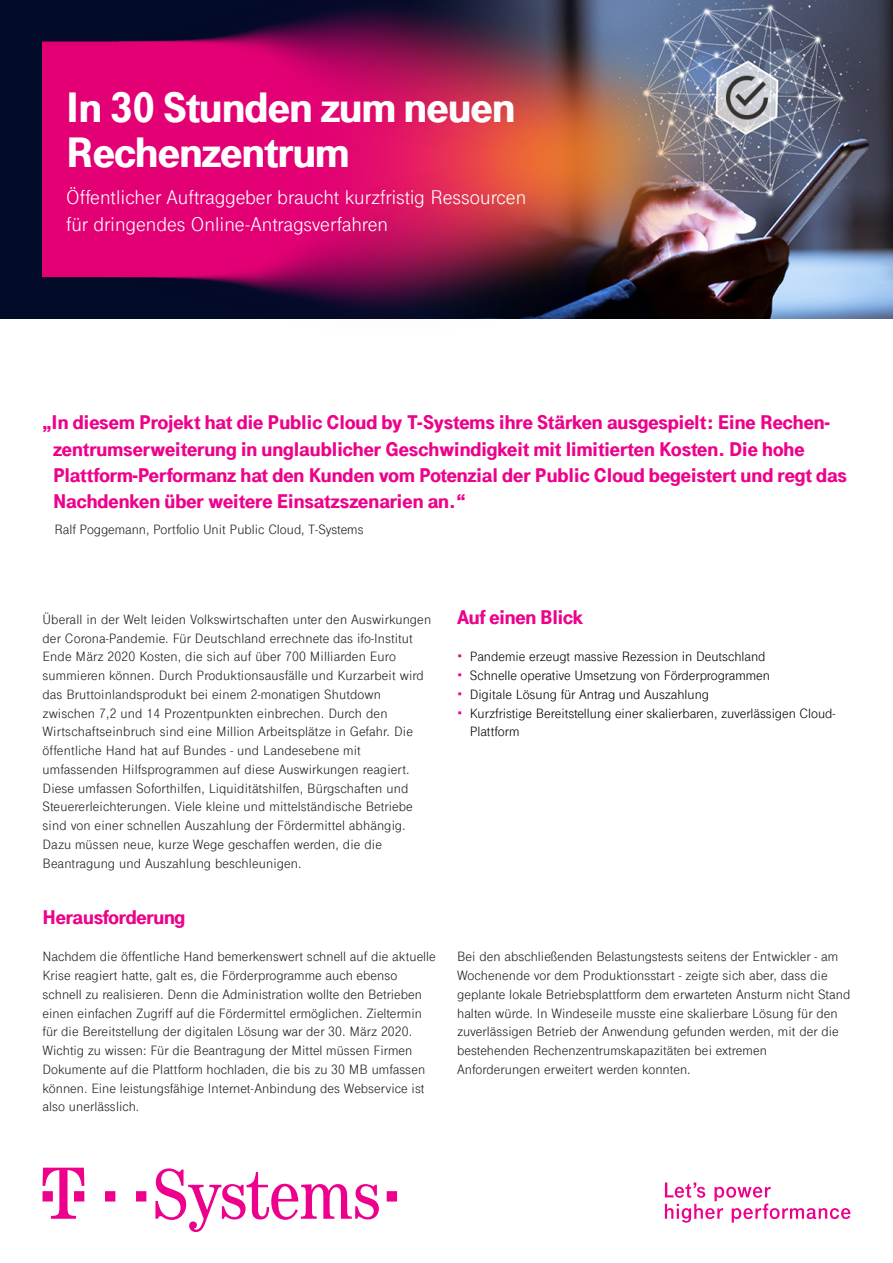
<style>
.page{position:relative;width:893px;height:1263px;background:#fff}
.page>*{position:absolute;margin:0;border:0;box-sizing:border-box;transform-origin:0 0}
.Subheadline_30_Nor_W{font:900 45px "Tele Grotesk Next";letter-spacing:-.01em;color:#fff}
.Text_schwarz{font:900 21px/26.2px "Tele Grotesk Next";color:#ed028c}
.Text_14_Nor_Weiss{font:21px/26.2px "Tele Grotesk Next";color:#fff}
.Text_10_Nor_Schwarz{font:900 21px "Tele Grotesk Next";letter-spacing:-.01em;color:#ed028c}
.Text_schwarz-2{font:14.25px/18.8px "Tele Grotesk Next";letter-spacing:.005em;color:#231f20}
.Text_10_Nor_Schwarz-2{font:14.25px/18.8px "Tele Grotesk Next";letter-spacing:.01em;color:#231f20}
.t1{font:14.25px/18.8px "Tele Grotesk Next";color:#040503}
.s1{font-size:15px;color:#ed028c}
</style>
<div class="page">
<img style="left:0;top:0;width:893px;height:319px">
<img style="left:43px;top:0;width:788px;height:319px">
<svg style="left:665px;top:1182px;width:185px;height:40px"></svg>
<svg style="left:105px;top:1191px;width:10px;height:10px"></svg>
<svg style="left:136px;top:1191px;width:10px;height:10px"></svg>
<svg style="left:43px;top:1168px;width:41px;height:51px"></svg>
<svg style="left:155px;top:1168px;width:224px;height:64px"></svg>
<svg style="left:387px;top:1191px;width:10px;height:10px"></svg>
<p class="Subheadline_30_Nor_W" style="left:66px;top:82px;width:451px">In 30 Stunden zum neuen</p>
<p class="Subheadline_30_Nor_W" style="left:66px;top:127px;width:284px">Rechenzentrum</p>
<p class="Text_14_Nor_Weiss" style="left:66px;top:185px;width:462px">Öffentlicher Auftraggeber braucht kurzfristig Ressourcen für dringendes Online-Antragsverfahren</p>
<p class="Text_schwarz" style="left:53px;top:410px;width:795px;text-indent:-11px">„In diesem Projekt hat die Public Cloud by T-Systems ihre Stärken ausgespielt: Eine Rechen&shy;zentrumserweiterung in unglaublicher Geschwindigkeit mit limitierten Kosten. Die hohe Plattform-Performanz hat den Kunden vom Potenzial der Public Cloud begeistert und regt das Nachdenken über weitere Einsatzszenarien an.“</p>
<p class="Text_10_Nor_Schwarz-2" style="left:55px;top:520px;width:311px">Ralf Poggemann, Portfolio Unit Public Cloud, T-Systems</p>
<p class="Text_10_Nor_Schwarz-2" style="left:43px;top:610px;width:390px">Überall in der Welt leiden Volkswirtschaften unter den Auswirkungen der Corona-Pandemie. Für Deutschland errechnete das ifo-Institut Ende März 2020 Kosten, die sich auf über 700 Milliarden Euro summieren können. Durch Produktionsausfälle und Kurzarbeit wird das Bruttoinlandsprodukt bei einem 2-monatigen Shutdown zwischen 7,2 und 14 Prozentpunkten einbrechen. Durch den Wirtschaftseinbruch sind eine Million Arbeitsplätze in Gefahr. Die öffentliche Hand hat auf Bundes - und Landesebene mit umfassenden Hilfsprogrammen auf diese Auswirkungen reagiert.<br>Diese umfassen Soforthilfen, Liquiditätshilfen, Bürgschaften und Steuererleichterungen. Viele kleine und mittelständische Betriebe sind von einer schnellen Auszahlung der Fördermittel abhängig.<br>Dazu müssen neue, kurze Wege geschaffen werden, die die Beantragung und Auszahlung beschleunigen.</p>
<p class="Text_10_Nor_Schwarz" style="left:457px;top:605px;width:128px">Auf einen Blick</p>
<p class="t1" style="left:457px;top:647px;width:310px"><span class="s1">•</span> Pandemie erzeugt massive Rezession in Deutschland</p>
<p class="t1" style="left:457px;top:666px;width:314px"><span class="s1">•</span> Schnelle operative Umsetzung von Förderprogrammen</p>
<p class="t1" style="left:457px;top:685px;width:253px"><span class="s1">•</span> Digitale Lösung für Antrag und Auszahlung</p>
<p class="t1" style="left:470px;top:704px;width:367px;text-indent:-13px"><span class="s1">•</span> Kurzfristige Bereitstellung einer skalierbaren, zuverlässigen Cloud-<br>Plattform</p>
<p class="Text_schwarz" style="left:43px;top:904px;width:144px">Herausforderung</p>
<p class="Text_schwarz-2" style="left:43px;top:947px;width:395px">Nachdem die öffentliche Hand bemerkenswert schnell auf die aktuelle Krise reagiert hatte, galt es, die Förderprogramme auch ebenso schnell zu realisieren. Denn die Administration wollte den Betrieben einen einfachen Zugriff auf die Fördermittel ermöglichen. Zieltermin für die Bereitstellung der digitalen Lösung war der 30. März 2020.<br>Wichtig zu wissen: Für die Beantragung der Mittel müssen Firmen Dokumente auf die Plattform hochladen, die bis zu 30 MB umfassen können. Eine leistungsfähige Internet-Anbindung des Webservice ist also unerlässlich.</p>
<p class="Text_schwarz-2" style="left:457px;top:947px;width:395px">Bei den abschließenden Belastungstests seitens der Entwickler - am Wochenende vor dem Produktionsstart - zeigte sich aber, dass die geplante lokale Betriebsplattform dem erwarteten Ansturm nicht Stand halten würde. In Windeseile musste eine skalierbare Lösung für den zuverlässigen Betrieb der Anwendung gefunden werden, mit der die bestehenden Rechenzentrumskapazitäten bei extremen Anforderungen erweitert werden konnten.</p>
</div>
